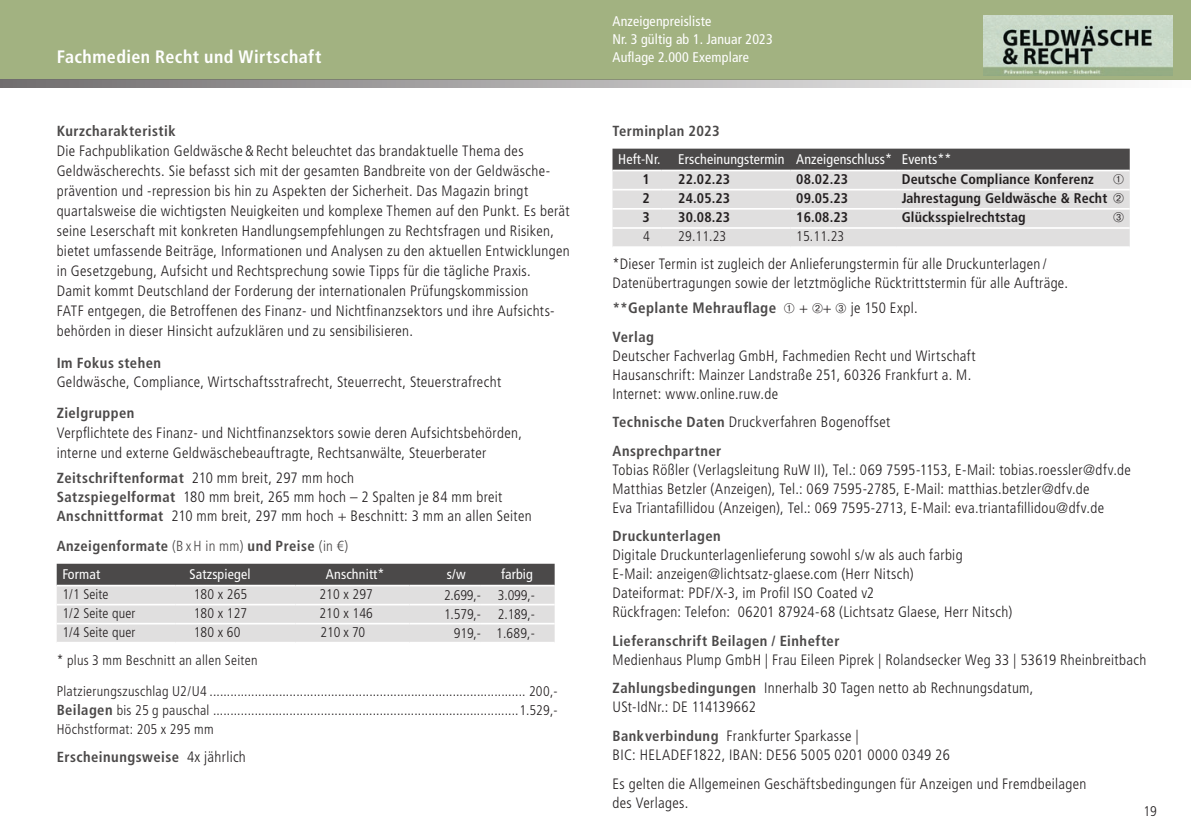
<style>
.page{position:relative;width:1191px;height:840px;background:#fff}
.page>*{position:absolute;margin:0;border:0;box-sizing:border-box;transform-origin:0 0}
.t1{font:700 condensed 18px "Frutiger LT Std";letter-spacing:.025em;color:#fff}
.t2{font:300 condensed 15px/20px "Frutiger LT Std";letter-spacing:.02em;color:#231f20}
.t3{font:700 condensed 15px "Frutiger LT Std";letter-spacing:.03em;color:#4b4949}
.t4{font:700 condensed 14.6px "Frutiger LT Std";letter-spacing:.03em;color:#4b4949}
.t5{font:300 condensed 14px/30.4px "Frutiger LT Std";letter-spacing:.015em;color:#231f20}
.t6{font:condensed 14px/18px "Frutiger LT Std";letter-spacing:.01em;color:#fff}
.t7{font:700 condensed 14px "Frutiger LT Std";letter-spacing:.01em;color:#231f20}
.s1{font-weight:700;font-size:14.6px;color:#4b4949}
.s2{font-weight:300}
.s3{font-weight:300;font-size:15px;color:#231f20}
.s4{color:#231f20}
.s5{font-weight:300;color:#231f20}
</style>
<div class="page">
<div style="left:0;top:0;width:1191px;height:79px;background:#a2b281"></div>
<svg style="left:0;top:79px;width:1191px;height:9px;background:#b1b1ae"></svg>
<svg style="left:57px;top:563px;width:497px;height:78px;background:#b7b5b5"></svg>
<hr style="left:57px;top:584px;width:119px;height:2px;background:#fff">
<hr style="left:176px;top:584px;width:119px;height:2px;background:#fff">
<hr style="left:295px;top:584px;width:114px;height:2px;background:#fff">
<hr style="left:409px;top:584px;width:72px;height:2px;background:#fff">
<hr style="left:481px;top:584px;width:73px;height:2px;background:#fff">
<hr style="left:57px;top:603px;width:119px;height:2px;background:#fff">
<hr style="left:176px;top:603px;width:119px;height:2px;background:#fff">
<hr style="left:295px;top:603px;width:114px;height:2px;background:#fff">
<hr style="left:409px;top:603px;width:72px;height:2px;background:#fff">
<hr style="left:481px;top:603px;width:73px;height:2px;background:#fff">
<hr style="left:57px;top:622px;width:119px;height:2px;background:#fff">
<hr style="left:176px;top:622px;width:119px;height:2px;background:#fff">
<hr style="left:295px;top:622px;width:114px;height:2px;background:#fff">
<hr style="left:409px;top:622px;width:72px;height:2px;background:#fff">
<hr style="left:481px;top:622px;width:73px;height:2px;background:#fff">
<img style="left:984px;top:15px;width:188px;height:60px">
<svg style="left:612px;top:148px;width:517px;height:99px;background:#c2c1c1"></svg>
<p class="t1" style="left:57px;top:46px;width:266px">Fachmedien Recht und Wirtschaft</p>
<p class="t4" style="left:57px;top:122px;width:120px">Kurzcharakteristik</p>
<p class="t2" style="left:57px;top:141px;width:515px">Die Fachpublikation Geldwäsche &amp; Recht beleuchtet das brandaktuelle Thema des Geldwäscherechts. Sie befasst sich mit der gesamten Bandbreite von der Geldwäsche&shy;prävention und -repression bis hin zu Aspekten der Sicherheit. Das Magazin bringt quartalsweise die wichtigsten Neuigkeiten und komplexe Themen auf den Punkt. Es berät seine Leserschaft mit konkreten Handlungsempfehlungen zu Rechtsfragen und Risiken, bietet umfassende Beiträge, Informationen und Analysen zu den aktuellen Entwicklungen in Gesetzgebung, Aufsicht und Rechtsprechung sowie Tipps für die tägliche Praxis.<br>Damit kommt Deutschland der Forderung der internationalen Prüfungskommission<br>FATF entgegen, die Betroffenen des Finanz- und Nichtfinanzsektors und ihre Aufsichts&shy;behörden in dieser Hinsicht aufzuklären und zu sensibilisieren.</p>
<p class="t4" style="left:57px;top:353px;width:106px">Im Fokus stehen</p>
<p class="t2" style="left:57px;top:371px;width:446px">Geldwäsche, Compliance, Wirtschaftsstrafrecht, Steuerrecht, Steuerstrafrecht</p>
<p class="t4" style="left:57px;top:404px;width:79px">Zielgruppen</p>
<p class="t2" style="left:57px;top:423px;width:467px">Verpflichtete des Finanz- und Nichtfinanzsektors sowie deren Aufsichtsbehörden, interne und externe Geldwäschebeauftragte, Rechtsanwälte, Steuerberater</p>
<p class="t2" style="left:57px;top:468px;width:476px;line-height:19px"><span class="s1">Zeitschriftenformat</span> 210 mm breit, 297 mm hoch<br><span class="s1">Satzspiegelformat</span> 180 mm breit, 265 mm hoch – 2 Spalten je 84 mm breit<br><span class="s1">Anschnittformat</span> 210 mm breit, 297 mm hoch + Beschnitt: 3 mm an allen Seiten</p>
<p class="t4" style="left:57px;top:537px;width:293px">Anzeigenformate <span class="s2">(B x H in mm)</span> und Preise <span class="s2">(in €)</span></p>
<p class="t6" style="left:62px;top:564px;width:39px">Format</p>
<p class="t6" style="left:189px;top:564px;width:62px">Satzspiegel</p>
<p class="t6" style="left:326px;top:564px;width:60px">Anschnitt*</p>
<p class="t6" style="left:447px;top:564px;width:20px">s/w</p>
<p class="t6" style="left:501px;top:564px;width:33px">farbig</p>
<p class="t5" style="left:62px;top:578px;width:48px">1/1 Seite</p>
<p class="t5" style="left:194px;top:578px;width:55px">180 x 265</p>
<p class="t5" style="left:319px;top:578px;width:55px">210 x 297</p>
<p class="t5" style="left:444px;top:580px;width:92px">2.699,- 3.099,-</p>
<p class="t5" style="left:62px;top:597px;width:75px">1/2 Seite quer</p>
<p class="t5" style="left:194px;top:597px;width:55px">180 x 127</p>
<p class="t5" style="left:319px;top:597px;width:55px">210 x 146</p>
<p class="t5" style="left:444px;top:599px;width:92px">1.579,- 2.189,-</p>
<p class="t5" style="left:62px;top:616px;width:75px">1/4 Seite quer</p>
<p class="t5" style="left:194px;top:616px;width:48px">180 x 60</p>
<p class="t5" style="left:320px;top:616px;width:46px">210 x 70</p>
<p class="t5" style="left:454px;top:618px;width:82px">919,- 1.689,-</p>
<p class="t5" style="left:57px;top:645px;width:502px">* plus 3 mm Beschnitt an allen Seiten<br>Platzierungszuschlag U2/U4 ........................................................................................... 200,-</p>
<p class="t5" style="left:57px;top:700px;width:502px;line-height:19px"><span class="s1">Beilagen</span> bis 25 g pauschal ........................................................................................1.529,-<br>Höchstformat: 205 x 295 mm</p>
<p class="t4" style="left:57px;top:748px;width:191px">Erscheinungsweise <span class="s3">4x jährlich</span></p>
<p class="t6" style="left:612px;top:12px;width:162px">Anzeigenpreisliste<br>Nr. 3 gültig ab 1. Januar 2023<br>Auflage 2.000 Exemplare</p>
<p class="t4" style="left:612px;top:122px;width:109px">Terminplan 2023</p>
<p class="t6" style="left:618px;top:150px;width:44px">Heft-Nr.</p>
<p class="t6" style="left:678px;top:150px;width:275px">Erscheinungstermin Anzeigenschluss* Events**</p>
<p class="t7" style="left:642px;top:170px;width:9px">1</p>
<p class="t7" style="left:678px;top:170px;width:53px">22.02.23</p>
<p class="t7" style="left:796px;top:170px;width:53px">08.02.23</p>
<p class="t7" style="left:901px;top:171px;width:194px">Deutsche Compliance Konferenz</p>
<p class="t7" style="left:642px;top:190px;width:9px">2</p>
<p class="t7" style="left:678px;top:190px;width:53px">24.05.23</p>
<p class="t7" style="left:796px;top:190px;width:53px">09.05.23</p>
<p class="t7" style="left:901px;top:190px;width:224px">Jahrestagung Geldwäsche &amp; Recht ➁</p>
<p class="t7" style="left:642px;top:209px;width:9px">3</p>
<p class="t7" style="left:678px;top:209px;width:53px">30.08.23</p>
<p class="t7" style="left:796px;top:209px;width:53px">16.08.23</p>
<p class="t7" style="left:901px;top:209px;width:125px">Glücksspielrechtstag</p>
<p class="t5" style="left:643px;top:221px;width:8px">4</p>
<p class="t5" style="left:678px;top:221px;width:50px">29.11.23</p>
<p class="t5" style="left:796px;top:221px;width:50px">15.11.23</p>
<p class="t2" style="left:612px;top:255px;width:457px;line-height:19px">*Dieser Termin ist zugleich der Anlieferungstermin für alle Druckunterlagen /<br>Datenübertragungen sowie der letztmögliche Rücktrittstermin für alle Aufträge.</p>
<p class="t3" style="left:612px;top:299px;width:307px">**Geplante Mehrauflage <span class="s4">➀</span> <span class="s5">+</span> <span class="s4">➁</span><span class="s5">+</span> <span class="s4">➂</span> <span class="s5">je 150 Expl.</span></p>
<p class="t4" style="left:612px;top:327px;width:43px">Verlag</p>
<p class="t2" style="left:612px;top:346px;width:365px;line-height:19px">Deutscher Fachverlag GmbH, Fachmedien Recht und Wirtschaft<br>Hausanschrift: Mainzer Landstraße 251, 60326 Frankfurt a. M.<br>Internet: www.online.ruw.de</p>
<p class="t2" style="left:612px;top:412px;width:279px"><span class="s1">Technische Daten</span> Druckverfahren Bogenoffset</p>
<p class="t4" style="left:612px;top:441px;width:110px">Ansprechpartner</p>
<p class="t2" style="left:612px;top:460px;width:520px;line-height:19px">Tobias Rößler (Verlagsleitung RuW II), Tel.: 069 7595-1153, E-Mail: tobias.roessler@dfv.de<br>Matthias Betzler (Anzeigen), Tel.: 069 7595-2785, E-Mail: matthias.betzler@dfv.de<br>Eva Triantafillidou (Anzeigen), Tel.: 069 7595-2713, E-Mail: eva.triantafillidou@dfv.de</p>
<p class="t4" style="left:612px;top:527px;width:110px">Druckunterlagen</p>
<p class="t2" style="left:612px;top:545px;width:401px;line-height:19px">Digitale Druckunterlagenlieferung sowohl s/w als auch farbig<br>E-Mail: anzeigen@lichtsatz-glaese.com (Herr Nitsch)<br>Dateiformat: PDF/X-3, im Profil ISO Coated v2<br>Rückfragen: Telefon: 06201 87924-68 (Lichtsatz Glaese, Herr Nitsch)</p>
<p class="t4" style="left:612px;top:631px;width:228px">Lieferanschrift Beilagen / Einhefter</p>
<p class="t2" style="left:612px;top:645px;width:535px;line-height:28.4px">Medienhaus Plump GmbH | Frau Eileen Piprek | Rolandsecker Weg 33 | 53619 Rheinbreitbach<br><span class="s1">Zahlungsbedingungen</span> Innerhalb 30 Tagen netto ab Rechnungsdatum,</p>
<p class="t2" style="left:612px;top:692px;width:248px;line-height:28.4px">USt-IdNr.: DE 114139662<br><span class="s1">Bankverbindung</span> Frankfurter Sparkasse |</p>
<p class="t2" style="left:612px;top:740px;width:475px;line-height:28.4px">BIC: HELADEF1822, IBAN: DE56 5005 0201 0000 0349 26<br>Es gelten die Allgemeinen Geschäftsbedingungen für Anzeigen und Fremdbeilagen</p>
<p class="t2" style="left:612px;top:792px;width:77px">des Verlages.</p>
<p class="t5" style="left:1143px;top:796px;width:15px">19</p>
</div>
